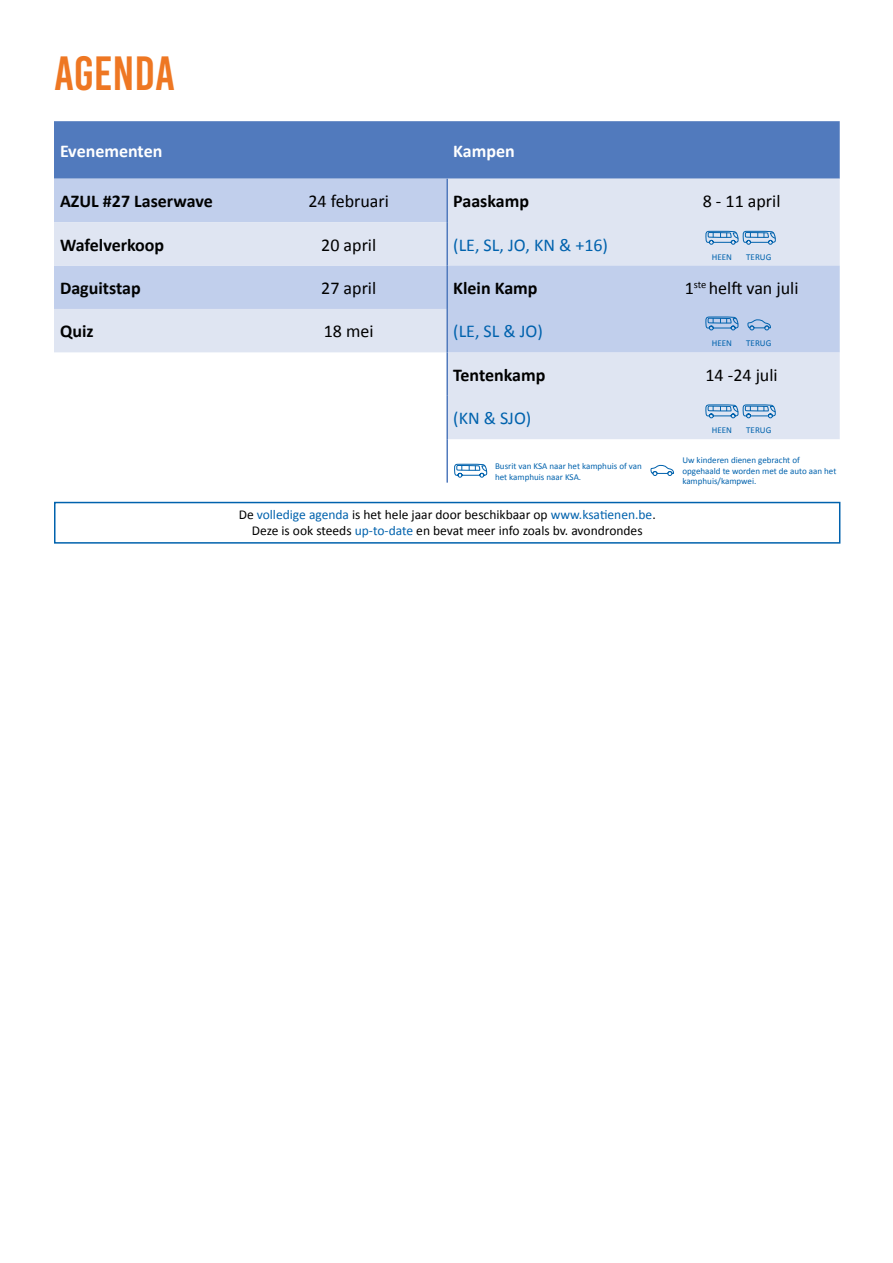
<style>
.page{position:relative;width:893px;height:1263px;background:#fff}
.page>*{position:absolute;margin:0;border:0;box-sizing:border-box;transform-origin:0 0}
.t1{font:48px "Bebas Kai";color:#ee7723}
.t2{font:18px "Calibri";color:#000}
.t3{font:700 18px "Calibri";color:#010202}
.t4{font:18px "Calibri";color:#0062ad}
.t5{font:700 18px "Calibri";color:#000}
.t6{font:700 18px "Calibri";color:#fff}
.t7{font:13.5px/16.2px "Calibri";color:#000;text-align:center}
.t8{font:9px/10.8px "Calibri";color:#0062ad}
.s1{color:#0062ad}
</style>
<div class="page">
<div style="left:54px;top:121px;width:786px;height:58px;background:#517abd"></div>
<div style="left:54px;top:179px;width:392px;height:43px;background:#c1cfec"></div>
<div style="left:448px;top:179px;width:392px;height:260px;background:#dfe5f2"></div>
<svg style="left:54px;top:222px;width:392px;height:130px;background:#d5ddf0"></svg>
<hr style="left:446px;top:179px;width:2px;height:43px;background:#517abd">
<hr style="left:446px;top:222px;width:2px;height:44px;background:#517abd">
<hr style="left:446px;top:266px;width:2px;height:43px;background:#517abd">
<hr style="left:446px;top:309px;width:2px;height:43px;background:#517abd">
<hr style="left:446px;top:352px;width:2px;height:44px;background:#517abd">
<hr style="left:446px;top:396px;width:2px;height:43px;background:#517abd">
<hr style="left:446px;top:439px;width:2px;height:44px;background:#517abd">
<div style="left:54px;top:502px;width:786px;height:42px;border:2px solid #0062ad"></div>
<svg style="left:650px;top:465px;width:24px;height:11px"></svg>
<svg style="left:454px;top:463px;width:34px;height:15px"></svg>
<div style="left:448px;top:266px;width:392px;height:86px;background:#c1cfec"></div>
<svg style="left:705px;top:404px;width:71px;height:15px"></svg>
<svg style="left:705px;top:231px;width:71px;height:14px"></svg>
<h1 class="t1" style="left:54px;top:48px;width:122px">AGENDA</h1>
<h2 class="t6" style="left:60px;top:138px;width:104px">Evenementen</h2>
<h2 class="t6" style="left:453px;top:138px;width:63px">Kampen</h2>
<h2 class="t3" style="left:60px;top:188px;width:154px">AZUL #27 Laserwave</h2>
<h2 class="t2" style="left:308px;top:189px;width:82px">24 februari</h2>
<h2 class="t5" style="left:453px;top:188px;width:77px">Paaskamp</h2>
<h2 class="t2" style="left:703px;top:189px;width:79px">8 - 11 april</h2>
<h2 class="t3" style="left:60px;top:232px;width:106px">Wafelverkoop</h2>
<h2 class="t2" style="left:321px;top:232px;width:56px">20 april</h2>
<h2 class="t4" style="left:453px;top:232px;width:156px">(LE, SL, JO, KN &amp; +16)</h2>
<p class="t8" style="left:712px;top:251px;width:22px">HEEN</p>
<p class="t8" style="left:746px;top:251px;width:27px">TERUG</p>
<h2 class="t3" style="left:60px;top:275px;width:82px">Daguitstap</h2>
<h2 class="t2" style="left:321px;top:275px;width:56px">27 april</h2>
<h2 class="t5" style="left:453px;top:275px;width:86px">Klein Kamp</h2>
<h2 class="t2" style="left:685px;top:275px;width:115px">1<sup>ste</sup> helft van juli</h2>
<h2 class="t3" style="left:60px;top:319px;width:35px">Quiz</h2>
<h2 class="t2" style="left:324px;top:319px;width:51px">18 mei</h2>
<h2 class="t4" style="left:453px;top:319px;width:91px">(LE, SL &amp; JO)</h2>
<p class="t8" style="left:712px;top:338px;width:22px">HEEN</p>
<p class="t8" style="left:746px;top:338px;width:27px">TERUG</p>
<h2 class="t5" style="left:453px;top:362px;width:94px">Tentenkamp</h2>
<h2 class="t2" style="left:705px;top:362px;width:74px">14 -24 juli</h2>
<h2 class="t4" style="left:453px;top:406px;width:80px">(KN &amp; SJO)</h2>
<p class="t8" style="left:712px;top:425px;width:22px">HEEN</p>
<p class="t8" style="left:746px;top:425px;width:27px">TERUG</p>
<p class="t8" style="left:495px;top:460px;width:148px">Busrit van KSA naar het kamphuis of van het kamphuis naar KSA.</p>
<p class="t8" style="left:682px;top:454px;width:156px">Uw kinderen dienen gebracht of opgehaald te worden met de auto aan het kamphuis/kampwei.</p>
<h3 class="t7" style="left:239px;top:506px;width:419px">De <span class="s1">volledige agenda</span> is het hele jaar door beschikbaar op <span class="s1">www.ksatienen.be</span>.<br>Deze is ook steeds <span class="s1">up-to-date</span> en bevat meer info zoals bv. avondrondes</h3>
</div>
